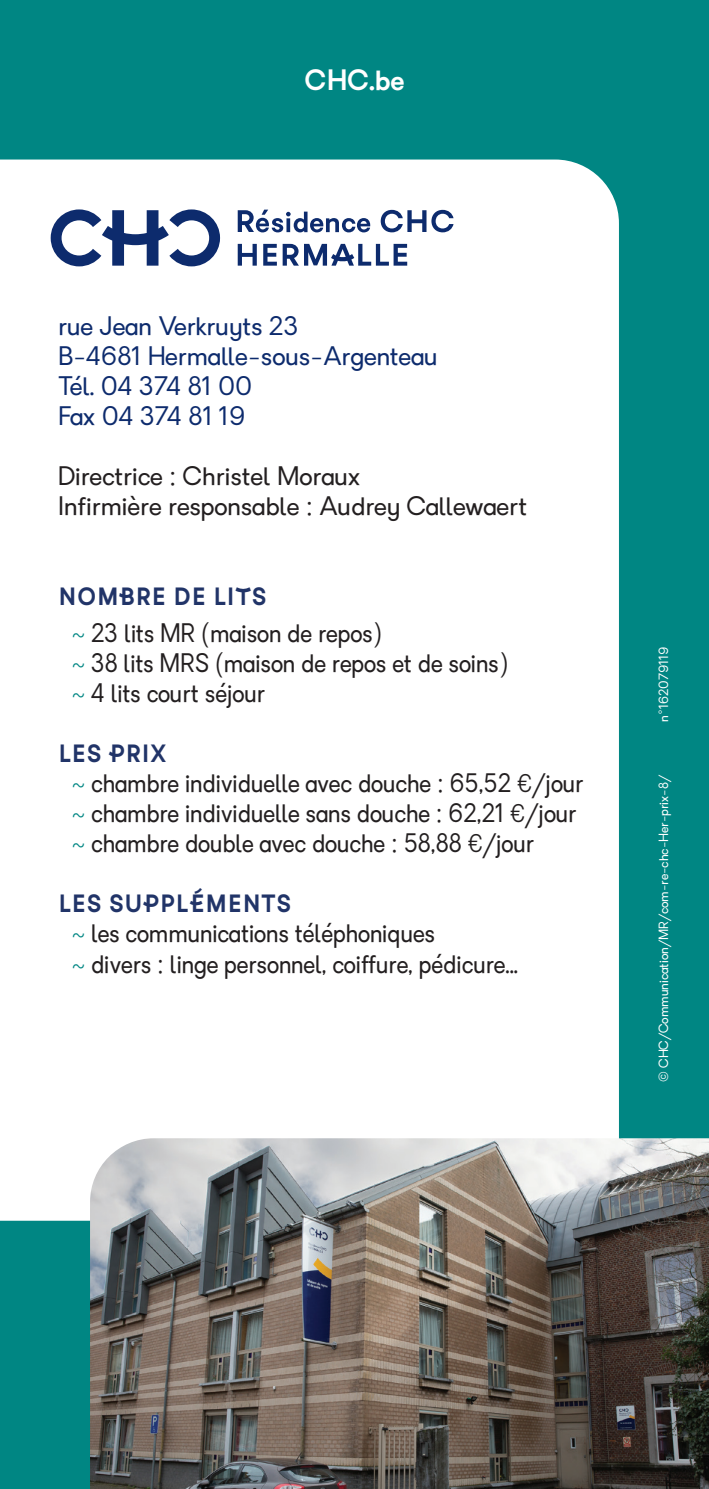
<style>
.page{position:relative;width:709px;height:1489px;background:#fff}
.page>*{position:absolute;margin:0;border:0;box-sizing:border-box;transform-origin:0 0}
.t1{font:600 27.5px "Granary";color:#fff}
.t2{font:25px/30px "Granary";color:#231f20;scale:.92 1}
.t3{font:25px/30px "Granary";color:#0d2b6d}
.t4{font:25px/30px "Granary";color:#231f20}
.t5{font:700 25px "CHC";color:#213468;scale:.92 1}
.t6{font:12.5px "Granary";color:#fff}
.s1{color:#008683}
</style>
<div class="page">
<div style="left:0;top:0;width:709px;height:1488px;background:#008683"></div>
<div style="left:0;top:159px;width:619px;height:1061px;background:#fff"></div>
<img style="left:90px;top:1138px;width:619px;height:350px">
<svg style="left:51px;top:209px;width:169px;height:57px;background:#95a2bf"></svg>
<svg style="left:238px;top:210px;width:132px;height:22px;background:#a0abc5"></svg>
<svg style="left:381px;top:210px;width:72px;height:22px;background:#9ba8c3"></svg>
<svg style="left:238px;top:244px;width:19px;height:22px"></svg>
<svg style="left:263px;top:244px;width:14px;height:22px"></svg>
<svg style="left:283px;top:244px;width:124px;height:22px;background:#909ebc"></svg>
<p class="t1" style="left:305px;top:62px;width:101px">CHC.be</p>
<p class="t3" style="left:58px;top:311px;width:381px">rue Jean Verkruyts 23<br>B-4681 Hermalle-sous-Argenteau<br>Tél. 04 374 81 00<br>Fax 04 374 81 19</p>
<p class="t4" style="left:58px;top:461px;width:470px">Directrice : Christel Moraux<br>Infirmière responsable : Audrey Callewaert</p>
<p class="t5" style="left:58px;top:581px;width:228px">NOMBRE DE LITS</p>
<p class="t2" style="left:72px;top:618px;width:475px"><span class="s1">~</span> 23 lits MR (maison de repos)<br><span class="s1">~</span> 38 lits MRS (maison de repos et de soins) <span class="s1">~</span> 4 lits court séjour</p>
<p class="t5" style="left:58px;top:738px;width:119px">LES PRIX</p>
<p class="t2" style="left:72px;top:768px;width:557px"><span class="s1">~</span> chambre individuelle avec douche : 65,52 €/jour <span class="s1">~</span> chambre individuelle sans douche : 62,21 €/jour <span class="s1">~</span> chambre double avec douche : 58,88 €/jour</p>
<p class="t5" style="left:58px;top:888px;width:255px">LES SUPPLÉMENTS</p>
<p class="t2" style="left:72px;top:918px;width:486px"><span class="s1">~</span> les communications téléphoniques<br><span class="s1">~</span> divers : linge personnel, coiffure, pédicure...</p>
<p class="t6" style="left:655px;top:721px;width:76px;rotate:-90deg">n°162079119</p>
<p class="t6" style="left:655px;top:1081px;width:308px;rotate:-90deg">© CHC/Communication/MR/com-re-chc-Her-prix-8/</p>
</div>
